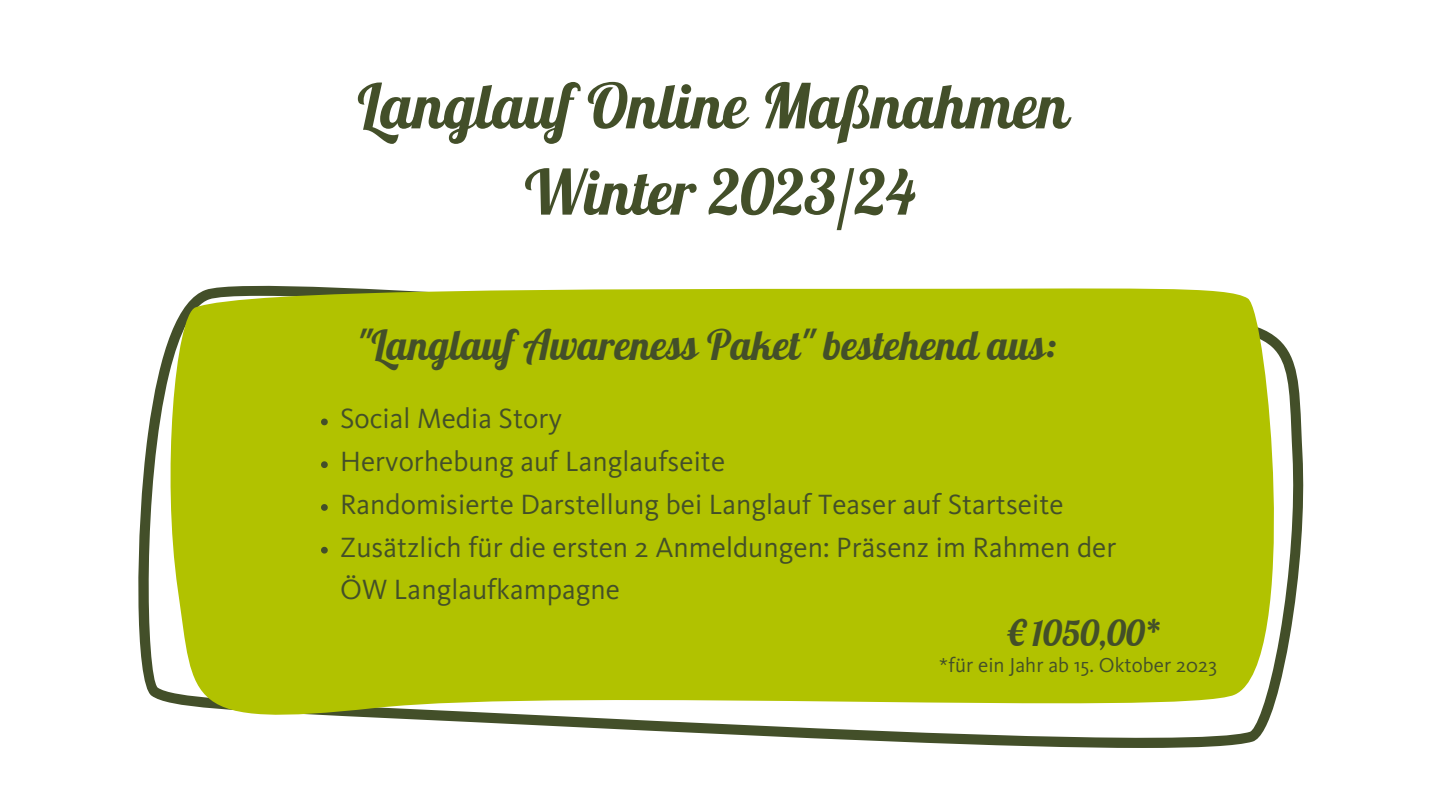
<style>
.page{position:relative;width:1440px;height:810px;background:#fff}
.page>*{position:absolute;margin:0;border:0;box-sizing:border-box;transform-origin:0 0}
.t1{font:62px "Lobster";color:#434f29}
.t2{font:41px "Lobster";color:#434f29}
.t3{font:35px "Lobster";color:#434f29}
.t4{font:28.9px/42.8px "Kievit Pro";color:#434f29}
.t5{font:20.9px "Kievit Pro";color:#434f29}
</style>
<div class="page">
<svg style="left:138px;top:285px;width:1166px;height:463px"></svg>
<svg style="left:161px;top:286px;width:1140px;height:443px;background:#b5c518"></svg>
<svg style="left:321px;top:419px;width:7px;height:6px"></svg>
<svg style="left:321px;top:461px;width:7px;height:7px"></svg>
<svg style="left:321px;top:504px;width:7px;height:7px"></svg>
<svg style="left:321px;top:547px;width:7px;height:7px"></svg>
<p class="t1" style="left:357px;top:66px;width:713px">Langlauf Online Maßnahmen</p>
<p class="t1" style="left:525px;top:153px;width:392px">Winter 2023/24</p>
<p class="t2" style="left:357px;top:319px;width:701px">"Langlauf Awareness Paket" bestehend aus:</p>
<p class="t4" style="left:340px;top:399px;width:223px">Social Media Story</p>
<p class="t4" style="left:340px;top:442px;width:387px">Hervorhebung auf Langlaufseite</p>
<p class="t4" style="left:340px;top:485px;width:725px">Randomisierte Darstellung bei Langlauf Teaser auf Startseite</p>
<p class="t4" style="left:340px;top:528px;width:778px">Zusätzlich für die ersten 2 Anmeldungen: Präsenz im Rahmen der<br>ÖW Langlaufkampagne</p>
<p class="t3" style="left:1007px;top:611px;width:158px">€ 1050,00*</p>
<p class="t5" style="left:939px;top:656px;width:280px">*für ein Jahr ab 15. Oktober 2023</p>
</div>
